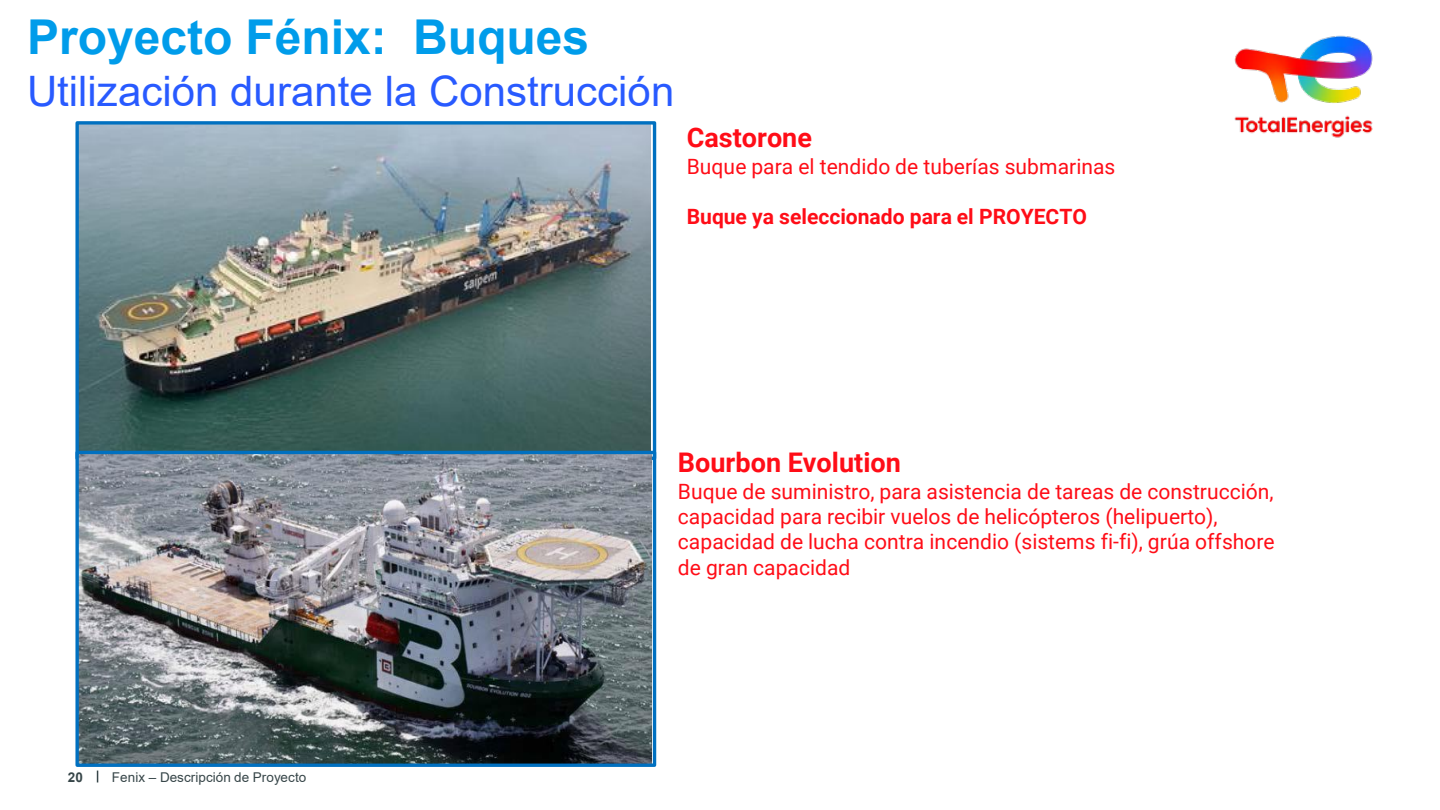
<style>
.page{position:relative;width:1440px;height:810px;background:#fff}
.page>*{position:absolute;margin:0;border:0;box-sizing:border-box;transform-origin:0 0}
.t1{font:700 48px "Arial";color:#009cea}
.t2{font:42px "Arial";color:#285aff}
.t3{font:700 27px "Roboto";color:#ff0d17}
.t4{font:700 21.15px "Roboto";color:#ff0d17}
.t5{font:21px/25.2px "Roboto";color:#ff0d17}
.t6{font:13.5px "Arial";letter-spacing:.005em;color:#374649}
.t7{font:700 13.5px "Arial";color:#374649}
</style>
<div class="page">
<img style="left:1234px;top:35px;width:139px;height:103px">
<img style="left:79px;top:125px;width:571px;height:326px">
<div style="left:75px;top:121px;width:581px;height:339px;border:3px solid #0070c0"></div>
<img style="left:79px;top:455px;width:572px;height:308px">
<div style="left:75px;top:451px;width:581px;height:316px;border:3px solid #0070c0"></div>
<h1 class="t1" style="left:27px;top:3px;width:564px">Proyecto Fénix: Buques</h1>
<h2 class="t2" style="left:27px;top:62px;width:649px">Utilización durante la Construcción</h2>
<p class="t3" style="left:687px;top:119px;width:127px">Castorone</p>
<p class="t5" style="left:687px;top:153px;width:430px">Buque para el tendido de tuberías submarinas</p>
<p class="t4" style="left:687px;top:202px;width:402px">Buque ya seleccionado para el PROYECTO</p>
<p class="t7" style="left:68px;top:768px;width:17px">20</p>
<p class="t6" style="left:112px;top:768px;width:196px">Fenix – Descripción de Proyecto</p>
<p class="t3" style="left:678px;top:444px;width:225px">Bourbon Evolution</p>
<p class="t5" style="left:678px;top:478px;width:598px">Buque de suministro, para asistencia de tareas de construcción, capacidad para recibir vuelos de helicópteros (helipuerto), capacidad de lucha contra incendio (sistems fi-fi), grúa offshore de gran capacidad</p>
</div>
